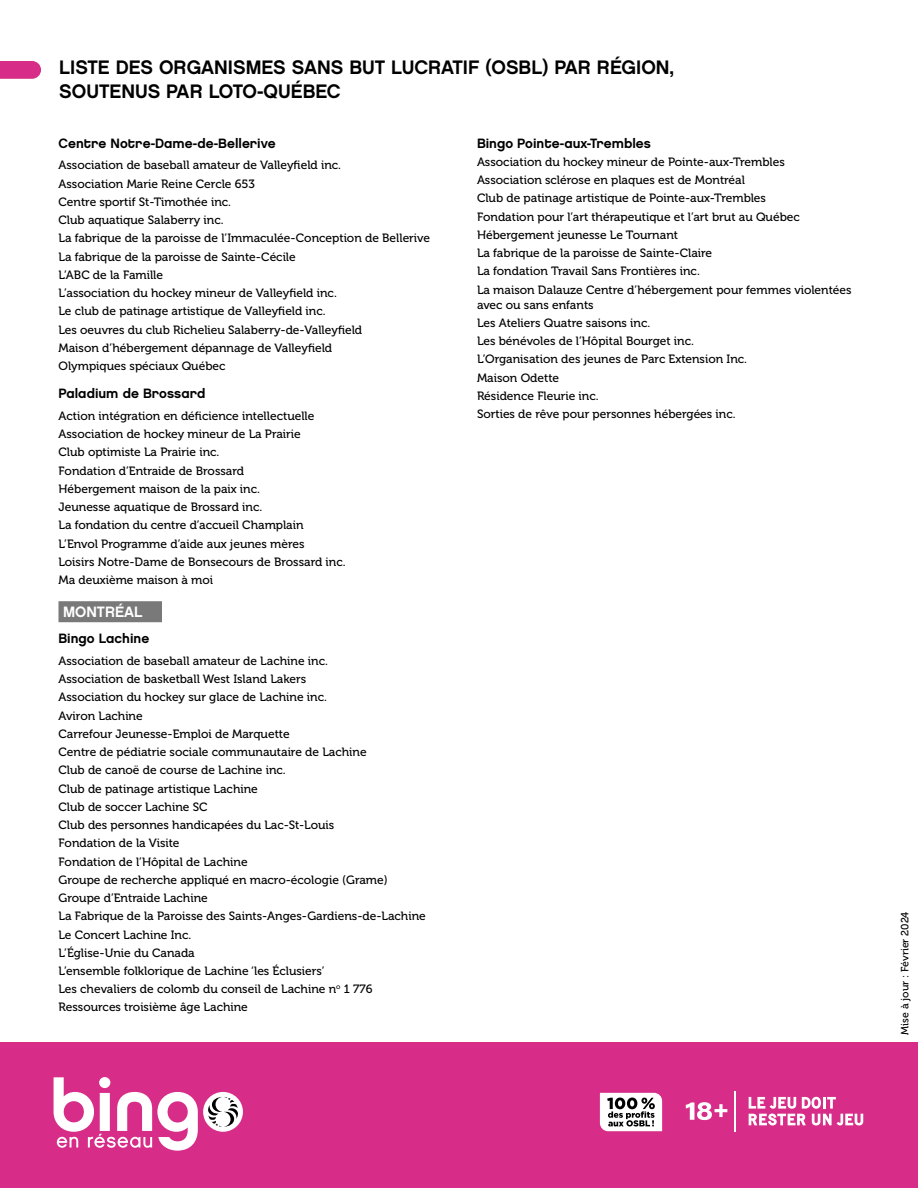
<style>
.page{position:relative;width:918px;height:1188px;background:#fff}
.page>*{position:absolute;margin:0;border:0;box-sizing:border-box;transform-origin:0 0}
.t1{font:19.5px/23.4px "Chalet New York Nineteen Eighty";color:#000}
.t2{font:15px "Chalet New York Nineteen Eighty";color:#fff}
.t3{font:13.5px "Chalet New York Nineteen Eighty";color:#000}
.t4{font:12px/18.3px "Museo 500";color:#000}
.t5{font:10.5px "Museo 500";color:#000}
</style>
<div class="page">
<svg style="left:0;top:61px;width:41px;height:18px"></svg>
<div style="left:0;top:1043px;width:918px;height:145px;background:#d72c88"></div>
<svg style="left:600px;top:1093px;width:62px;height:38px;background:#c2c0c1"></svg>
<svg style="left:749px;top:1097px;width:114px;height:28px"></svg>
<hr style="left:735px;top:1091px;width:1px;height:40px;background:#fff">
<svg style="left:686px;top:1102px;width:41px;height:18px"></svg>
<svg style="left:54px;top:1077px;width:144px;height:74px"></svg>
<div style="left:203px;top:1092px;width:40px;height:40px;background:#fff;border-radius:50%"></div>
<svg style="left:208px;top:1097px;width:30px;height:30px"></svg>
<div style="left:58px;top:601px;width:104px;height:21px;background:#797979"></div>
<h1 class="t1" style="left:59px;top:56px;width:616px">LISTE DES ORGANISMES SANS BUT LUCRATIF (OSBL) PAR RÉGION,<br>SOUTENUS PAR LOTO-QUÉBEC</h1>
<p class="t3" style="left:58px;top:135px;width:219px">Centre Notre-Dame-de-Bellerive</p>
<p class="t4" style="left:58px;top:156px;width:373px">Association de baseball amateur de Valleyfield inc.<br>Association Marie Reine Cercle 653<br>Centre sportif St-Timothée inc.<br>Club aquatique Salaberry inc.<br>La fabrique de la paroisse de l’Immaculée-Conception de Bellerive La fabrique de la paroisse de Sainte-Cécile<br>L’ABC de la Famille<br>L’association du hockey mineur de Valleyfield inc.<br>Le club de patinage artistique de Valleyfield inc.<br>Les oeuvres du club Richelieu Salaberry-de-Valleyfield<br>Maison d’hébergement dépannage de Valleyfield<br>Olympiques spéciaux Québec</p>
<p class="t3" style="left:58px;top:385px;width:149px">Paladium de Brossard</p>
<p class="t4" style="left:58px;top:407px;width:289px">Action intégration en déficience intellectuelle Association de hockey mineur de La Prairie<br>Club optimiste La Prairie inc.<br>Fondation d’Entraide de Brossard<br>Hébergement maison de la paix inc.<br>Jeunesse aquatique de Brossard inc.<br>La fondation du centre d’accueil Champlain L’Envol Programme d’aide aux jeunes mères<br>Loisirs Notre-Dame de Bonsecours de Brossard inc.<br>Ma deuxième maison à moi</p>
<p class="t2" style="left:63px;top:602px;width:81px">MONTRÉAL</p>
<p class="t3" style="left:58px;top:630px;width:92px">Bingo Lachine</p>
<p class="t4" style="left:58px;top:652px;width:369px">Association de baseball amateur de Lachine inc.<br>Association de basketball West Island Lakers<br>Association du hockey sur glace de Lachine inc.<br>Aviron Lachine<br>Carrefour Jeunesse-Emploi de Marquette<br>Centre de pédiatrie sociale communautaire de Lachine<br>Club de canoë de course de Lachine inc.<br>Club de patinage artistique Lachine<br>Club de soccer Lachine SC<br>Club des personnes handicapées du Lac-St-Louis<br>Fondation de la Visite<br>Fondation de l’Hôpital de Lachine<br>Groupe de recherche appliqué en macro-écologie (Grame)<br>Groupe d’Entraide Lachine<br>La Fabrique de la Paroisse des Saints-Anges-Gardiens-de-Lachine Le Concert Lachine Inc.<br>L’Église-Unie du Canada<br>L’ensemble folklorique de Lachine ‘les Éclusiers’<br>Les chevaliers de colomb du conseil de Lachine n<sup>o</sup> 1 776<br>Ressources troisième âge Lachine</p>
<p class="t3" style="left:477px;top:135px;width:175px">Bingo Pointe-aux-Trembles</p>
<p class="t4" style="left:477px;top:153px;width:376px">Association du hockey mineur de Pointe-aux-Trembles Association sclérose en plaques est de Montréal<br>Club de patinage artistique de Pointe-aux-Trembles<br>Fondation pour l’art thérapeutique et l’art brut au Québec Hébergement jeunesse Le Tournant<br>La fabrique de la paroisse de Sainte-Claire<br>La fondation Travail Sans Frontières inc.<br>La maison Dalauze Centre d’hébergement pour femmes violentées</p>
<p class="t4" style="left:477px;top:296px;width:272px">avec ou sans enfants<br>Les Ateliers Quatre saisons inc.<br>Les bénévoles de l’Hôpital Bourget inc.<br>L’Organisation des jeunes de Parc Extension Inc.<br>Maison Odette<br>Résidence Fleurie inc.<br>Sorties de rêve pour personnes hébergées inc.</p>
<p class="t5" style="left:899px;top:1035px;width:125px;rotate:-90deg">Mise à jour : Février 2024</p>
</div>
